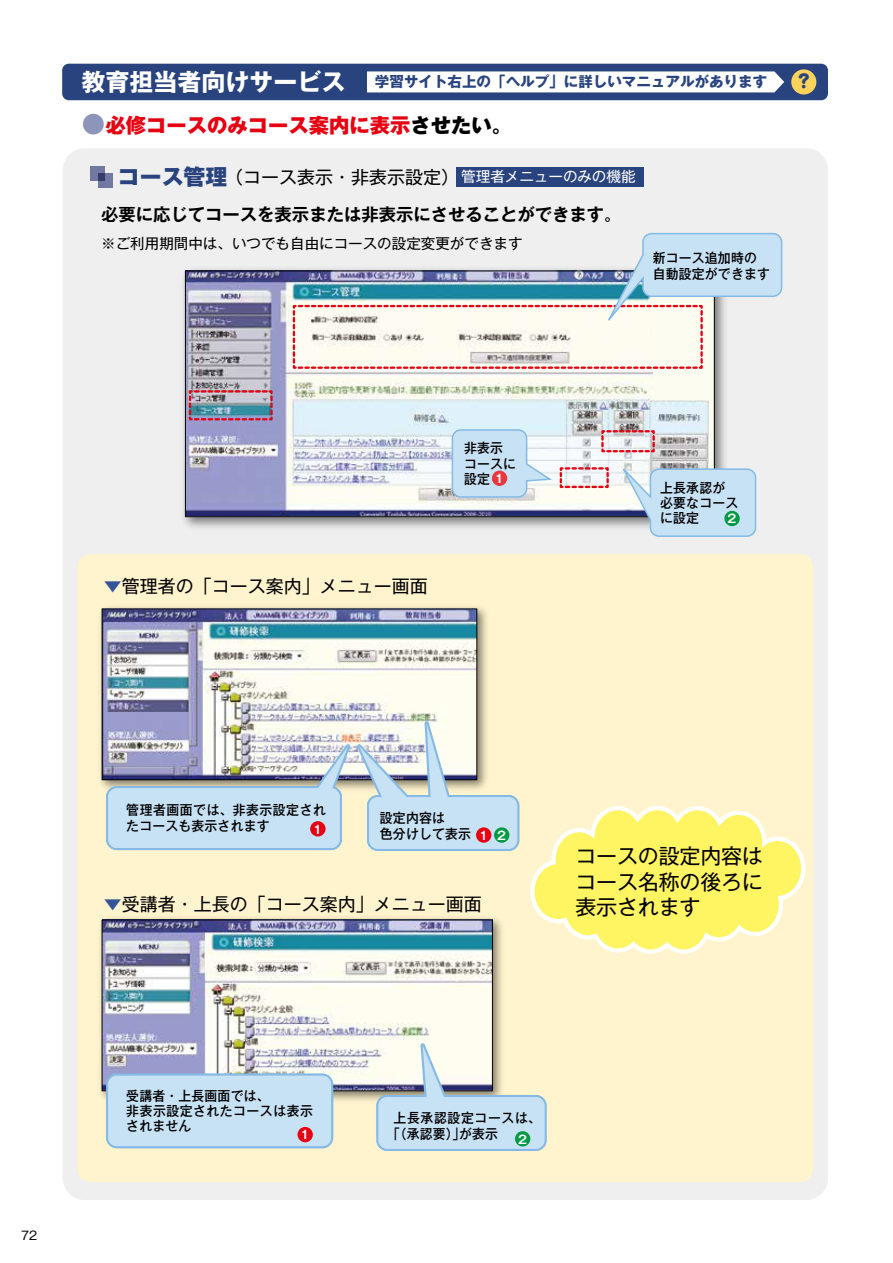
<style>
.page{position:relative;width:893px;height:1263px;background:#fff}
.page>*{position:absolute;margin:0;border:0;box-sizing:border-box;transform-origin:0 0}
.t1{font:800 21.9px "Gothic MB101 Pro";color:#28437e}
.t2{font:21px/25.2px "Gothic MB101 Pro";letter-spacing:-.01em;color:#000;text-align:justify}
.t3{font:800 20.4px "Gothic MB101 Pro";color:#e60012}
.t4{font:18px "Gothic MB101 Pro";color:#000}
.t5{font:800 17.55px "Shin M Go Pro";color:#28437e}
.t6{font:700 17.4px "Gothic MB101 Pro De";color:#000}
.t7{font:700 14.55px "Gothic MB101 Pro";color:#28437e}
.t8{font:14.55px "Gothic MB101 Pro";color:#000}
.t9{font:500 13.5px/15.5px "Gothic MB101 Pro";letter-spacing:.015em;color:#000;scale:.95 1}
.t10{font:500 13.5px/15.5px "Gothic MB101 Pro";letter-spacing:.04em;color:#000;scale:.95 1}
.t11{font:500 13.5px/15.5px "Gothic MB101 Pro";letter-spacing:.045em;color:#000;scale:.95 1}
.t12{font:500 13.5px/15.5px "Gothic MB101 Pro";letter-spacing:.055em;color:#000;scale:.95 1}
.t13{font:500 12.75px "Gothic BBB Pro";color:#000}
.t14{font:700 11.7px "Gothic MB101 Pro De";color:#fff}
.s1{font-size:24px;color:#fff}
.s2{font-size:23.4px;color:#8e95ba}
.s3{color:#000}
.s4{font-size:14.7px;color:#fff}
.s5{color:#355497}
.s6{font-family:"Gothic MB101 Pro De";font-weight:700;font-size:11.7px;color:#fff}
</style>
<div class="page">
<div style="left:63px;top:148px;width:765px;height:1052px;background:#efefef;border-radius:22px"></div>
<div style="left:77px;top:554px;width:736px;height:628px;background:#fff4cd;border-radius:13px"></div>
<img style="left:100px;top:606px;width:387px;height:184px">
<img style="left:104px;top:611px;width:371px;height:167px">
<div style="left:102px;top:609px;width:375px;height:171px;border:1px solid #000"></div>
<img style="left:100px;top:917px;width:402px;height:190px">
<img style="left:104px;top:922px;width:387px;height:167px">
<svg style="left:530px;top:806px;width:276px;height:148px"></svg>
<div style="left:62px;top:64px;width:766px;height:36px;background:#28437e;border-radius:7px"></div>
<img style="left:176px;top:269px;width:550px;height:341px">
<img style="left:187px;top:273px;width:467px;height:242px">
<div style="left:654px;top:271px;width:60px;height:246px;background:#fdfcf0"></div>
<img style="left:649px;top:400px;width:60px;height:28px">
<img style="left:188px;top:389px;width:86px;height:33px">
<svg style="left:292px;top:232px;width:491px;height:138px"></svg>
<svg style="left:451px;top:428px;width:306px;height:110px"></svg>
<div style="left:724px;top:511px;width:16px;height:15px;background:#094;border-radius:50%"></div>
<div style="left:106px;top:786px;width:236px;height:64px;border:4px solid #84bae5;border-radius:9px"></div>
<div style="left:108px;top:788px;width:232px;height:60px;background:#c7e1f5;border-radius:9px"></div>
<div style="left:106px;top:1074px;width:227px;height:74px;border:4px solid #84bae5;border-radius:9px"></div>
<div style="left:108px;top:1076px;width:223px;height:70px;background:#c7e1f5;border-radius:9px"></div>
<div style="left:297px;top:1127px;width:16px;height:15px;background:#e60012;border-radius:50%"></div>
<div style="left:367px;top:795px;width:152px;height:56px;border:4px solid #84bae5;border-radius:9px"></div>
<svg style="left:307px;top:686px;width:158px;height:158px"></svg>
<div style="left:369px;top:797px;width:148px;height:52px;background:#c7e1f5;border-radius:9px"></div>
<div style="left:476px;top:827px;width:15px;height:16px;background:#e60012;border-radius:50%"></div>
<div style="left:494px;top:827px;width:15px;height:16px;background:#094;border-radius:50%"></div>
<div style="left:376px;top:1095px;width:171px;height:56px;border:4px solid #84bae5;border-radius:9px"></div>
<svg style="left:416px;top:1019px;width:45px;height:78px;background:#dee4e4"></svg>
<div style="left:379px;top:1097px;width:165px;height:52px;background:#c7e1f5;border-radius:9px"></div>
<div style="left:515px;top:1131px;width:15px;height:15px;background:#094;border-radius:50%"></div>
<div style="left:456px;top:167px;width:187px;height:20px;background:#28437e"></div>
<div style="left:367px;top:71px;width:417px;height:21px;background:#fff"></div>
<div style="left:791px;top:69px;width:25px;height:25px;background:#fdd35c;border-radius:50%"></div>
<div style="left:90px;top:166px;width:15px;height:15px;background:#7179a2"></div>
<svg style="left:98px;top:174px;width:15px;height:14px"></svg>
<p class="t7" style="left:81px;top:69px;width:687px"><span class="s1">教育担当者向けサービス</span> 学習サイト右上の「ヘルプ」に詳しいマニュアルがあります</p>
<p class="t5" style="left:795px;top:67px;width:19px">？</p>
<p class="t3" style="left:82px;top:108px;width:432px"><span class="s2">●</span>必修コースのみコース案内に表示<span class="s3">させたい。</span></p>
<p class="t1" style="left:118px;top:158px;width:111px">コース管理</p>
<p class="t4" style="left:225px;top:162px;width:412px">（コース表示・非表示設定）<span class="s4">管理者メニューのみの機能</span></p>
<p class="t6" style="left:101px;top:200px;width:522px">必要に応じてコースを表示または非表示にさせることができます。</p>
<p class="t8" style="left:101px;top:231px;width:423px">※ご利用期間中は、いつでも自由にコースの設定変更ができます</p>
<p class="t9" style="left:653px;top:249px;width:125px">新コース追加時の自動設定ができます</p>
<p class="t4" style="left:104px;top:571px;width:326px"><span class="s5">▼</span>管理者の「コース案内」メニュー画面</p>
<p class="t9" style="left:464px;top:439px;width:56px">非表示コースに設定 <span class="s6">1</span></p>
<p class="t9" style="left:660px;top:478px;width:84px">上長承認が必要なコースに設定</p>
<p class="t14" style="left:728px;top:509px;width:10px">2</p>
<p class="t11" style="left:126px;top:801px;width:212px">管理者画面では、非表示設定されたコースも表示されます</p>
<p class="t14" style="left:313px;top:819px;width:10px">1</p>
<p class="t9" style="left:380px;top:809px;width:134px">設定内容は<br>色分けして表示 <sub>1</sub> <sub>2</sub></p>
<p class="t4" style="left:104px;top:889px;width:380px"><span class="s5">▼</span>受講者・上長の「コース案内」メニュー画面</p>
<p class="t2" style="left:575px;top:841px;width:189px">コースの設定内容はコース名称の後ろに表示されます</p>
<p class="t13" style="left:21px;top:1225px;width:18px">72</p>
<p class="t10" style="left:126px;top:1086px;width:198px">受講者・上長画面では、<br>非表示設定されたコースは表示されません</p>
<p class="t14" style="left:301px;top:1125px;width:10px">1</p>
<p class="t12" style="left:387px;top:1109px;width:163px;text-indent:6px">上長承認設定コースは、「（承認要）」が表示</p>
<p class="t14" style="left:518px;top:1129px;width:10px">2</p>
</div>
